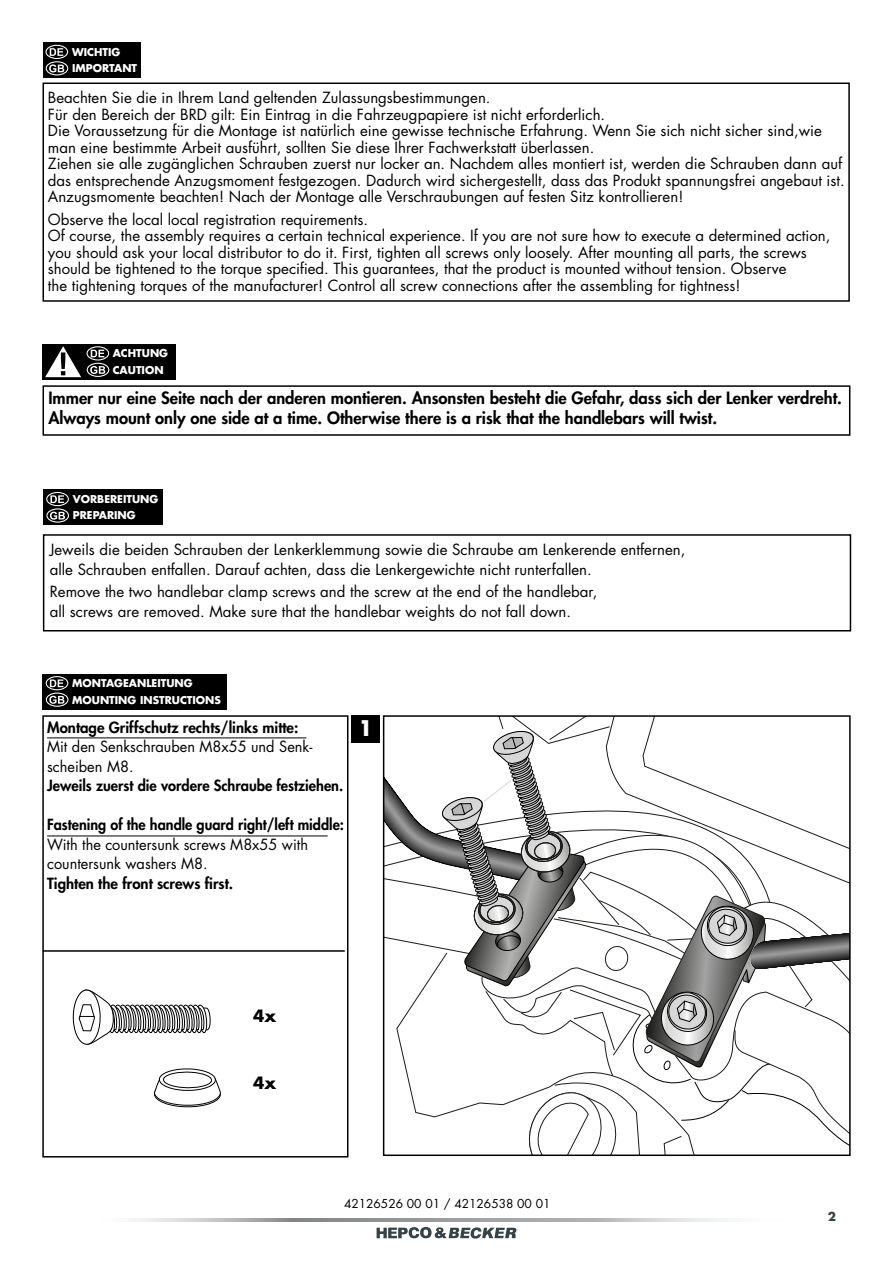
<style>
.page{position:relative;width:893px;height:1263px;background:#fff}
.page>*{position:absolute;margin:0;border:0;box-sizing:border-box;transform-origin:0 0}
.t1{font:700 21px "Futura Std";color:#fff}
.t2{font:800 16.5px/19.5px "Futura Std";color:#000}
.t3{font:700 16.5px "Futura Std";color:#000}
.t4{font:15px/16.5px "Futura Std";color:#000}
.t5{font:800 15px "Futura Std";color:#000}
.t6{font:800 15px "Futura Std";color:#000;scale:.96 1}
.t7{font:12px "Futura Std";color:#000}
.t8{font:700 12px "Futura Std";color:#354248}
.t9{font:700 10.5px/16.5px "Futura Std";color:#fff}
</style>
<div class="page">
<svg style="left:134px;top:1218px;width:593px;height:3px;background:#b3b4b5"></svg>
<svg style="left:377px;top:1227px;width:139px;height:11px"></svg>
<div style="left:43px;top:534px;width:808px;height:97px;border:2px solid #000"></div>
<div style="left:43px;top:490px;width:119px;height:35px;background:#000"></div>
<svg style="left:50px;top:495px;width:14px;height:8px"></svg>
<div style="left:46px;top:492px;width:23px;height:14px;border:1px solid #fff;border-radius:50%"></div>
<svg style="left:50px;top:512px;width:15px;height:8px"></svg>
<div style="left:46px;top:508px;width:23px;height:15px;border:1px solid #fff;border-radius:50%"></div>
<div style="left:43px;top:385px;width:807px;height:51px;border:2px solid #000"></div>
<div style="left:43px;top:344px;width:133px;height:35px;background:#000"></div>
<svg style="left:91px;top:350px;width:13px;height:7px"></svg>
<div style="left:87px;top:346px;width:22px;height:14px;border:1px solid #fff;border-radius:50%"></div>
<svg style="left:90px;top:366px;width:15px;height:8px"></svg>
<div style="left:87px;top:363px;width:22px;height:14px;border:1px solid #fff;border-radius:50%"></div>
<svg style="left:45px;top:346px;width:36px;height:32px"></svg>
<div style="left:43px;top:83px;width:807px;height:219px;border:2px solid #000"></div>
<div style="left:43px;top:43px;width:97px;height:35px;background:#000"></div>
<svg style="left:50px;top:48px;width:13px;height:8px"></svg>
<div style="left:45px;top:45px;width:23px;height:14px;border:1px solid #fff;border-radius:50%"></div>
<svg style="left:49px;top:64px;width:15px;height:8px"></svg>
<div style="left:46px;top:61px;width:22px;height:14px;border:1px solid #fff;border-radius:50%"></div>
<div style="left:42px;top:715px;width:306px;height:442px;border:2px solid #000"></div>
<svg style="left:386px;top:718px;width:462px;height:435px"></svg>
<div style="left:383px;top:715px;width:468px;height:441px;border:2px solid #000"></div>
<div style="left:43px;top:674px;width:184px;height:35px;background:#000"></div>
<svg style="left:50px;top:679px;width:14px;height:8px"></svg>
<div style="left:46px;top:676px;width:22px;height:14px;border:1px solid #fff;border-radius:50%"></div>
<svg style="left:49px;top:696px;width:15px;height:8px"></svg>
<div style="left:46px;top:692px;width:22px;height:15px;border:1px solid #fff;border-radius:50%"></div>
<div style="left:352px;top:715px;width:28px;height:28px;background:#000"></div>
<hr style="left:47px;top:738px;width:259px;height:1px;background:#000">
<hr style="left:47px;top:836px;width:281px;height:1px;background:#000">
<hr style="left:43px;top:950px;width:302px;height:2px;background:#000">
<svg style="left:72px;top:989px;width:139px;height:56px"></svg>
<svg style="left:154px;top:1068px;width:67px;height:40px"></svg>
<p class="t9" style="left:72px;top:43px;width:67px">WICHTIG<br>IMPORTANT</p>
<p class="t4" style="left:48px;top:90px;width:798px">Beachten Sie die in Ihrem Land geltenden Zulassungsbestimmungen.<br>Für den Bereich der BRD gilt: Ein Eintrag in die Fahrzeugpapiere ist nicht erforderlich.<br>Die Voraussetzung für die Montage ist natürlich eine gewisse technische Erfahrung. Wenn Sie sich nicht sicher sind,wie man eine bestimmte Arbeit ausführt, sollten Sie diese Ihrer Fachwerkstatt überlassen.<br>Ziehen sie alle zugänglichen Schrauben zuerst nur locker an. Nachdem alles montiert ist, werden die Schrauben dann auf das entsprechende Anzugsmoment festgezogen. Dadurch wird sichergestellt, dass das Produkt spannungsfrei angebaut ist.<br>Anzugsmomente beachten! Nach der Montage alle Verschraubungen auf festen Sitz kontrollieren!</p>
<p class="t4" style="left:48px;top:211px;width:784px">Observe the local local registration requirements.<br>Of course, the assembly requires a certain technical experience. If you are not sure how to execute a determined action, you should ask your local distributor to do it. First, tighten all screws only loosely. After mounting all parts, the screws should be tightened to the torque specified. This guarantees, that the product is mounted without tension. Observe<br>the tightening torques of the manufacturer! Control all screw connections after the assembling for tightness!</p>
<p class="t9" style="left:113px;top:345px;width:57px">ACHTUNG<br>CAUTION</p>
<p class="t2" style="left:48px;top:388px;width:795px">Immer nur eine Seite nach der anderen montieren. Ansonsten besteht die Gefahr, dass sich der Lenker verdreht.<br>Always mount only one side at a time. Otherwise there is a risk that the handlebars will twist.</p>
<p class="t9" style="left:73px;top:491px;width:87px">VORBEREITUNG<br>PREPARING</p>
<p class="t4" style="left:50px;top:540px;width:637px;line-height:19.5px">Jeweils die beiden Schrauben der Lenkerklemmung sowie die Schraube am Lenkerende entfernen, alle Schrauben entfallen. Darauf achten, dass die Lenkergewichte nicht runterfallen.</p>
<p class="t4" style="left:50px;top:582px;width:549px;line-height:19.5px">Remove the two handlebar clamp screws and the screw at the end of the handlebar, all screws are removed. Make sure that the handlebar weights do not fall down.</p>
<p class="t9" style="left:72px;top:675px;width:150px">MONTAGEANLEITUNG<br>MOUNTING INSTRUCTIONS</p>
<p class="t5" style="left:47px;top:718px;width:253px">Montage Griffschutz rechts/links mitte:</p>
<p class="t4" style="left:47px;top:737px;width:267px;line-height:19.5px">Mit den Senkschrauben M8x55 und Senk&shy;scheiben M8.</p>
<p class="t5" style="left:47px;top:776px;width:298px">Jeweils zuerst die vordere Schraube festziehen.</p>
<p class="t6" style="left:47px;top:815px;width:311px">Fastening of the handle guard right/left middle:</p>
<p class="t4" style="left:47px;top:835px;width:262px;line-height:19.5px">With the countersunk screws M8x55 with countersunk washers M8.</p>
<p class="t5" style="left:47px;top:874px;width:187px">Tighten the front screws first.</p>
<h1 class="t1" style="left:358px;top:714px;width:16px">1</h1>
<p class="t3" style="left:253px;top:1005px;width:25px">4x</p>
<p class="t3" style="left:253px;top:1071px;width:25px">4x</p>
<p class="t7" style="left:344px;top:1196px;width:208px">42126526 00 01 / 42126538 00 01</p>
<p class="t8" style="left:828px;top:1208px;width:10px">2</p>
</div>
